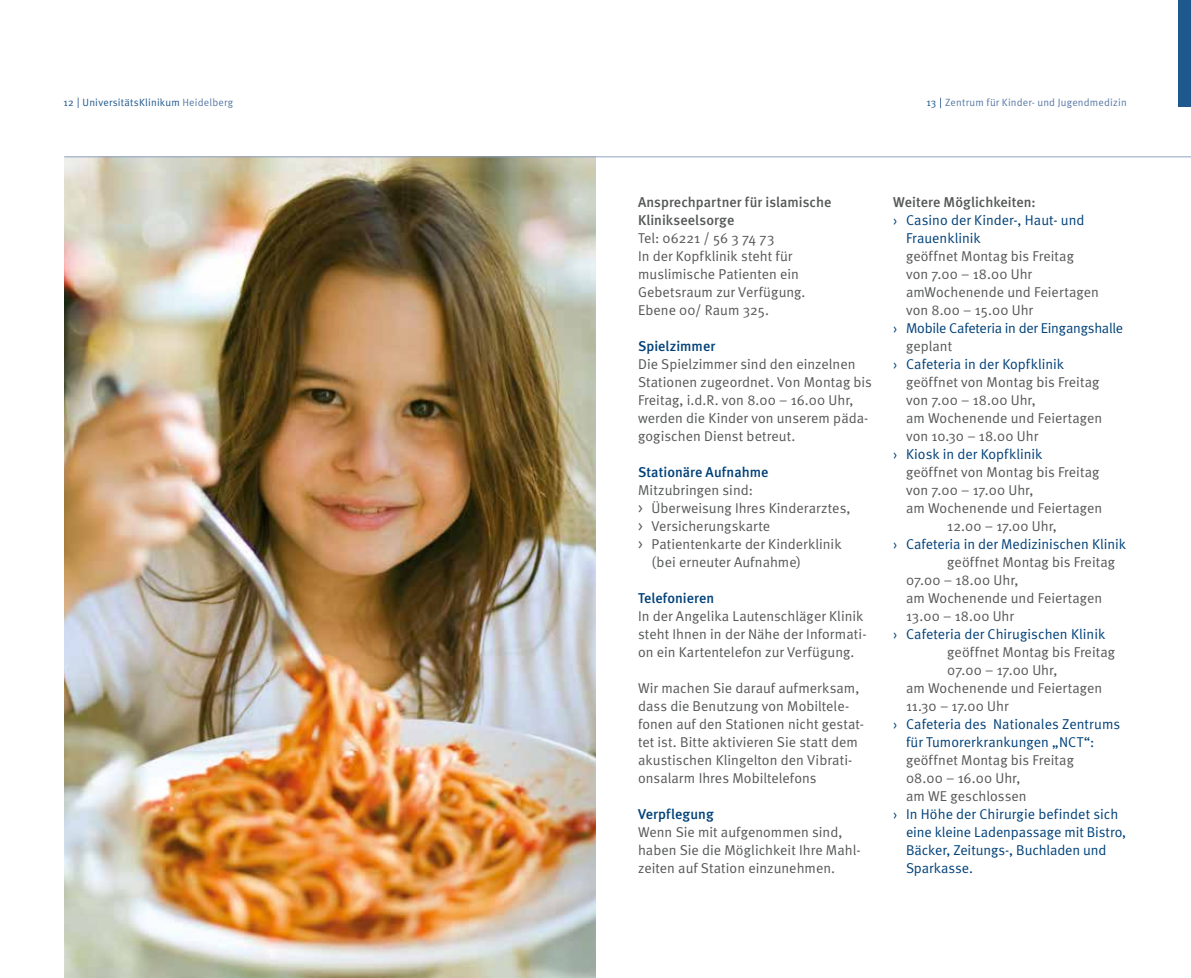
<style>
.page{position:relative;width:1191px;height:978px;background:#fff}
.page>*{position:absolute;margin:0;border:0;box-sizing:border-box;transform-origin:0 0}
.t1{font:14.25px/18px "Meta Normal";letter-spacing:.005em;color:#565757}
.t2{font:14.25px/18px "Meta Normal";color:#004179}
.t3{font:500 14.25px/18px "Meta";letter-spacing:.005em;color:#565757}
.t4{font:500 14.25px "Meta";letter-spacing:.005em;color:#004179}
.t5{font:14.25px "Meta Normal";letter-spacing:-.02em;color:#004179}
.t6{font:10.5px "Meta Normal";letter-spacing:.02em;color:#597aa6}
.t7{font:10.5px "Meta Normal";letter-spacing:.025em;color:#1e598d}
.s1{color:#597aa6}
.s2{color:#1e598d}
</style>
<div class="page">
<div style="left:1178px;top:0;width:13px;height:106px;background:#1e598d"></div>
<img style="left:64px;top:157px;width:531px;height:821px">
<hr style="left:64px;top:156px;width:1127px;height:1px;background:#90a2c3">
<p class="t7" style="left:64px;top:96px;width:171px">12 UniversitätsKlinikum <span class="s1">Heidelberg</span></p>
<p class="t6" style="left:926px;top:97px;width:202px"><span class="s2">13</span> Zentrum für Kinder- und Jugendmedizin</p>
<p class="t3" style="left:638px;top:193px;width:195px">Ansprechpartner für islamische<br>Klinikseelsorge</p>
<p class="t1" style="left:638px;top:229px;width:169px">Tel: 06221 / 56 3 74 73<br>In der Kopfklinik steht für muslimische Patienten ein<br>Gebetsraum zur Verfügung.<br>Ebene 00/ Raum 325.</p>
<p class="t4" style="left:638px;top:338px;width:79px">Spielzimmer</p>
<p class="t1" style="left:638px;top:355px;width:235px">Die Spielzimmer sind den einzelnen Stationen zugeordnet. Von Montag bis Freitag, i.d.R. von 8.00 – 16.00 Uhr, werden die Kinder von unserem päda&shy;gogischen Dienst betreut.</p>
<p class="t4" style="left:638px;top:464px;width:132px">Stationäre Aufnahme</p>
<p class="t1" style="left:638px;top:481px;width:116px">Mitzubringen sind:</p>
<p class="t1" style="left:638px;top:499px;width:214px">&gt; Überweisung Ihres Kinderarztes,</p>
<p class="t1" style="left:638px;top:517px;width:134px">&gt; Versicherungskarte</p>
<p class="t1" style="left:638px;top:535px;width:205px">&gt; Patientenkarte der Kinderklinik</p>
<p class="t1" style="left:651px;top:553px;width:151px">(bei erneuter Aufnahme)</p>
<p class="t4" style="left:638px;top:590px;width:78px">Telefonieren</p>
<p class="t1" style="left:638px;top:607px;width:230px">In der Angelika Lautenschläger Klinik steht Ihnen in der Nähe der Informati&shy;on ein Kartentelefon zur Verfügung.</p>
<p class="t1" style="left:638px;top:679px;width:227px">Wir machen Sie darauf aufmerksam, dass die Benutzung von Mobiltele&shy;fonen auf den Stationen nicht gestat&shy;tet ist. Bitte aktivieren Sie statt dem akustischen Klingelton den Vibrati&shy;onsalarm Ihres Mobiltelefons</p>
<p class="t4" style="left:638px;top:806px;width:77px">Verpflegung</p>
<p class="t1" style="left:638px;top:823px;width:224px">Wenn Sie mit aufgenommen sind, haben Sie die Möglichkeit Ihre Mahl&shy;zeiten auf Station einzunehmen.</p>
<p class="t3" style="left:893px;top:193px;width:144px">Weitere Möglichkeiten:</p>
<p class="t2" style="left:906px;top:211px;width:180px;text-indent:-13px">› Casino der Kinder-, Haut- und<br>Frauenklinik</p>
<p class="t1" style="left:906px;top:247px;width:194px">geöffnet Montag bis Freitag von 7.00 – 18.00 Uhr amWochenende und Feiertagen von 8.00 – 15.00 Uhr</p>
<p class="t5" style="left:893px;top:320px;width:231px">› Mobile Cafeteria in der Eingangshalle</p>
<p class="t1" style="left:906px;top:337px;width:48px">geplant</p>
<p class="t2" style="left:893px;top:355px;width:172px">› Cafeteria in der Kopfklinik</p>
<p class="t1" style="left:906px;top:373px;width:198px">geöffnet von Montag bis Freitag von 7.00 – 18.00 Uhr,<br>am Wochenende und Feiertagen von 10.30 – 18.00 Uhr</p>
<p class="t2" style="left:893px;top:445px;width:151px">› Kiosk in der Kopfklinik</p>
<p class="t1" style="left:906px;top:463px;width:195px">geöffnet von Montag bis Freitag</p>
<p class="t1" style="left:906px;top:481px;width:129px">von 7.00 – 17.00 Uhr,</p>
<p class="t1" style="left:906px;top:499px;width:198px">am Wochenende und Feiertagen</p>
<p class="t1" style="left:947px;top:517px;width:111px">12.00 – 17.00 Uhr,</p>
<p class="t2" style="left:893px;top:535px;width:234px">› Cafeteria in der Medizinischen Klinik</p>
<p class="t1" style="left:906px;top:553px;width:211px;text-indent:41px">geöffnet Montag bis Freitag<br>07.00 – 18.00 Uhr,<br>am Wochenende und Feiertagen<br>13.00 – 18.00 Uhr</p>
<p class="t2" style="left:893px;top:625px;width:213px">› Cafeteria der Chirugischen Klinik</p>
<p class="t1" style="left:947px;top:643px;width:169px">geöffnet Montag bis Freitag</p>
<p class="t1" style="left:947px;top:661px;width:112px">07.00 – 17.00 Uhr,</p>
<p class="t1" style="left:906px;top:679px;width:198px">am Wochenende und Feiertagen</p>
<p class="t1" style="left:906px;top:697px;width:104px">11.30 – 17.00 Uhr</p>
<p class="t2" style="left:906px;top:715px;width:216px;text-indent:-13px">› Cafeteria des Nationales Zentrums für Tumorerkrankungen „NCT“:</p>
<p class="t1" style="left:906px;top:751px;width:169px">geöffnet Montag bis Freitag<br>08.00 – 16.00 Uhr,<br>am WE geschlossen</p>
<p class="t2" style="left:906px;top:805px;width:222px;text-indent:-13px">› In Höhe der Chirurgie befindet sich eine kleine Ladenpassage mit Bistro,<br>Bäcker, Zeitungs-, Buchladen und<br>Sparkasse.</p>
</div>
